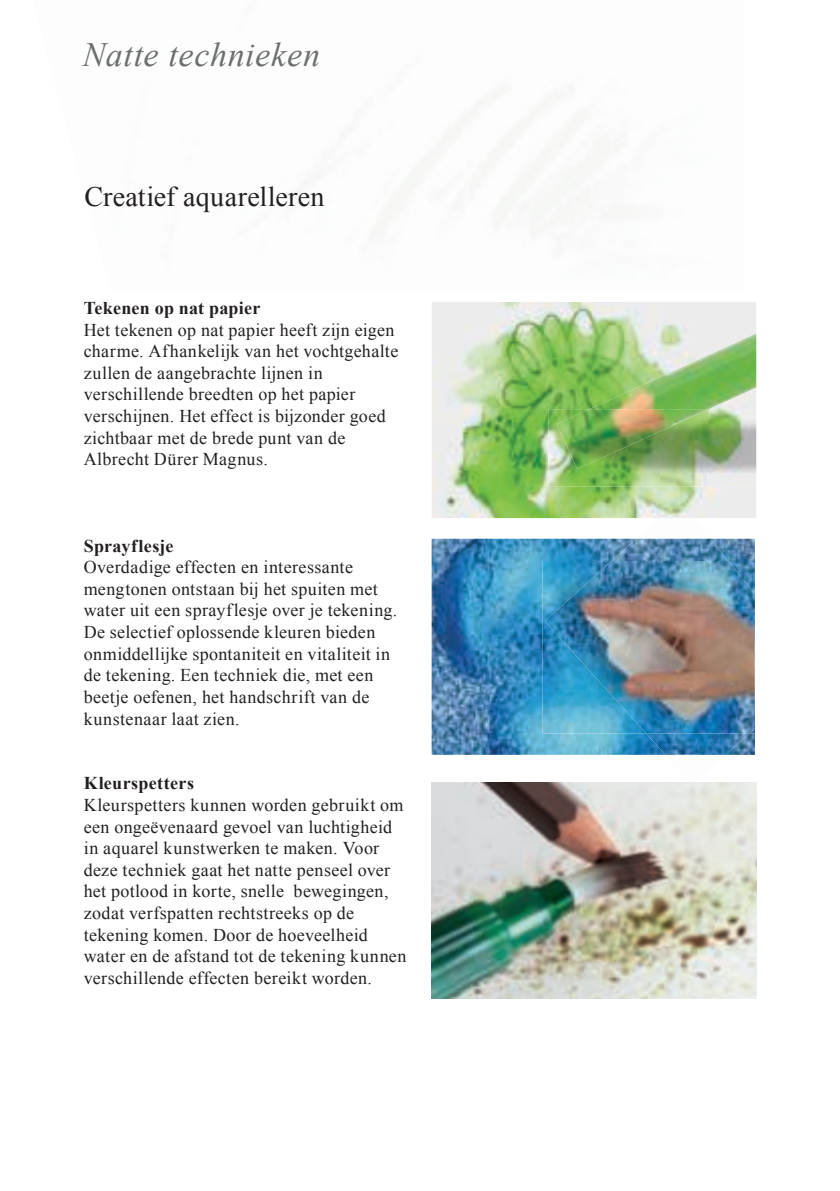
<style>
.page{position:relative;width:840px;height:1191px;background:#fff}
.page>*{position:absolute;margin:0;border:0;box-sizing:border-box;transform-origin:0 0}
.t1{font:italic 34px "Times New Roman";letter-spacing:.02em;color:#6c6f70}
.t2{font:28px "Times New Roman";letter-spacing:.01em;color:#231f20}
.t3{font:18px/21.6px "Times New Roman";letter-spacing:.02em;color:#231f20}
.t4{font:700 18px "Times New Roman";letter-spacing:.015em;color:#231f20}
</style>
<div class="page">
<img style="left:431px;top:539px;width:323px;height:216px">
<img style="left:611px;top:539px;width:116px;height:22px">
<img style="left:645px;top:733px;width:103px;height:22px">
<img style="left:544px;top:561px;width:210px;height:172px">
<img style="left:431px;top:302px;width:324px;height:216px">
<img style="left:548px;top:409px;width:207px;height:77px">
<img style="left:589px;top:333px;width:166px;height:76px">
<img style="left:556px;top:409px;width:152px;height:60px">
<img style="left:431px;top:782px;width:324px;height:216px">
<h1 class="t1" style="left:83px;top:42px;width:238px">Natte technieken</h1>
<h2 class="t2" style="left:84px;top:186px;width:241px">Creatief aquarelleren</h2>
<p class="t4" style="left:84px;top:302px;width:178px">Tekenen op nat papier</p>
<p class="t3" style="left:84px;top:320px;width:316px">Het tekenen op nat papier heeft zijn eigen charme. Afhankelijk van het vochtgehalte zullen de aangebrachte lijnen in verschillende breedten op het papier verschijnen. Het effect is bijzonder goed zichtbaar met de brede punt van de Albrecht Dürer Magnus.</p>
<p class="t4" style="left:84px;top:539px;width:91px">Sprayflesje</p>
<p class="t3" style="left:84px;top:558px;width:315px">Overdadige effecten en interessante mengtonen ontstaan bij het spuiten met water uit een sprayflesje over je tekening.<br>De selectief oplossende kleuren bieden onmiddellijke spontaniteit en vitaliteit in de tekening. Een techniek die, met een beetje oefenen, het handschrift van de kunstenaar laat zien.</p>
<p class="t4" style="left:84px;top:777px;width:112px">Kleurspetters</p>
<p class="t3" style="left:84px;top:796px;width:324px">Kleurspetters kunnen worden gebruikt om een ongeëvenaard gevoel van luchtigheid in aquarel kunstwerken te maken. Voor deze techniek gaat het natte penseel over het potlood in korte, snelle bewegingen, zodat verfspatten rechtstreeks op de tekening komen. Door de hoeveelheid water en de afstand tot de tekening kunnen verschillende effecten bereikt worden.</p>
</div>
